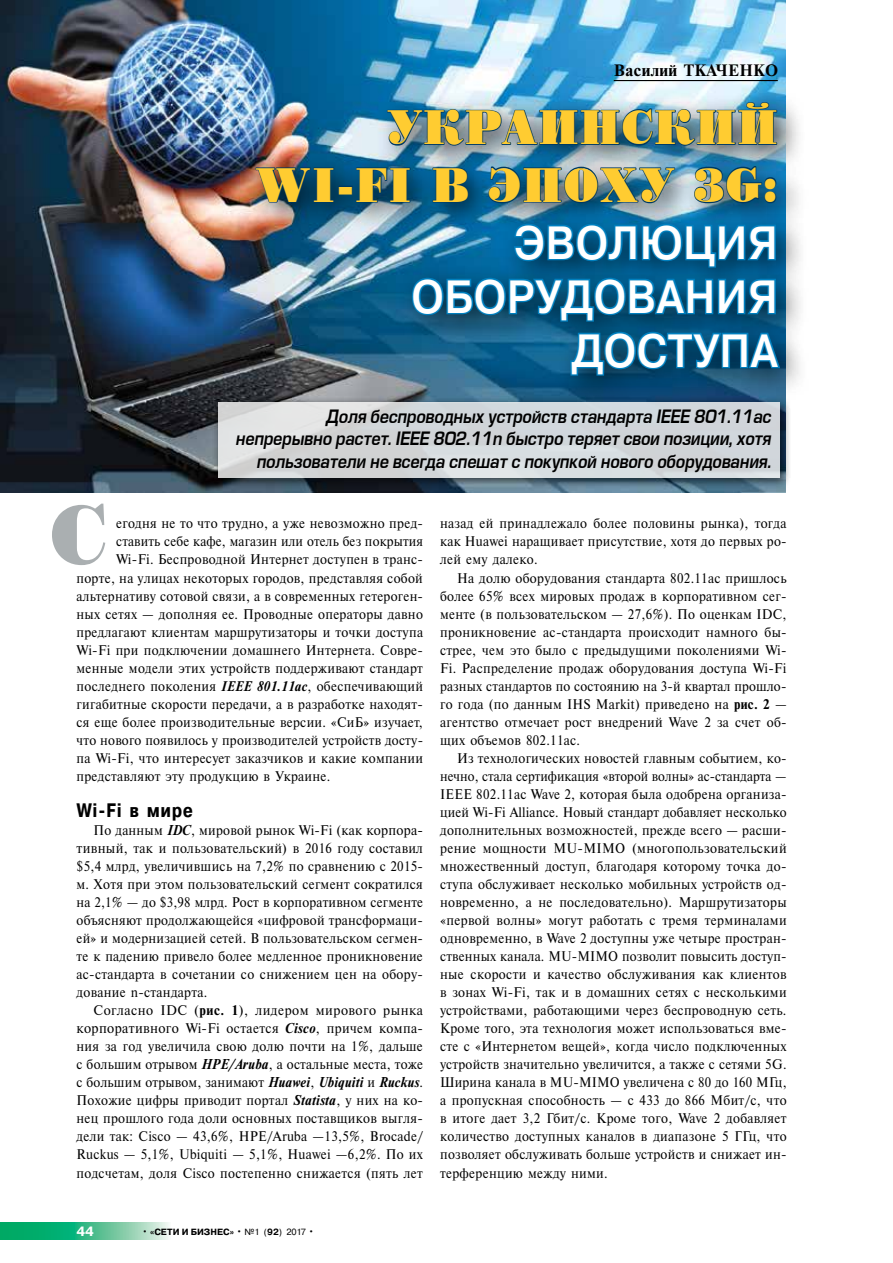
<style>
.page{position:relative;width:893px;height:1263px;background:#fff}
.page>*{position:absolute;margin:0;border:0;box-sizing:border-box;transform-origin:0 0}
.t1{font:82.5px "Standard Poster Cyrillic";color:#aaafb1;scale:.95 1}
.t2{font:48px/57.6px "Standard Poster Cyrillic";letter-spacing:.01em;color:#ffcc31;text-align:right;scale:.9 1}
.t3{font:500 46.5px/54px "Pragmatica";letter-spacing:.01em;color:#fff;text-align:right;scale:.9 1}
.t4{font:700 19.5px "Pragmatica Cond";letter-spacing:.025em;color:#000}
.t5{font:italic 18px/22.5px "Europe Demi";letter-spacing:-.015em;color:#000;text-align:right;scale:.9 1}
.t6{font:700 16.5px "Newton C";letter-spacing:.025em;color:#000}
.t7{font:13.95px/18px "Newton C";letter-spacing:.025em;color:#000;text-align:justify;scale:.93 1}
.t8{font:13.95px/18px "Newton C";letter-spacing:.025em;color:#000;text-align:justify;scale:.95 1}
.t9{font:13.95px "Newton C";letter-spacing:.025em;color:#000;scale:.92 1}
.t10{font:700 13.5px "Pragmatica";color:#fff}
.t11{font:700 9px "Pragmatica";color:#000}
.s1{font-weight:700;font-style:italic}
.s2{font-weight:700;font-style:italic;font-size:14.25px}
.s3{font-size:14.25px}
.s4{font-weight:700}
.s5{font-weight:400;font-size:10.5px}
.s6{font-weight:400}
</style>
<div class="page">
<svg style="left:0;top:1222px;width:169px;height:17px;background:#49c090"></svg>
<img style="left:0;top:0;width:786px;height:492px">
<div style="left:243px;top:88px;width:567px;height:319px;background:#000;opacity:.75"></div>
<img style="left:386px;top:101px;width:392px;height:46px">
<svg style="left:255px;top:167px;width:80px;height:36px;background:#294456"></svg>
<div style="left:338px;top:186px;width:15px;height:8px;border:2px solid #003961"></div>
<svg style="left:355px;top:167px;width:56px;height:36px;background:#0c4a6f"></svg>
<svg style="left:432px;top:167px;width:37px;height:36px"></svg>
<img style="left:487px;top:166px;width:189px;height:38px">
<svg style="left:693px;top:165px;width:84px;height:39px;background:#326e90"></svg>
<svg style="left:512px;top:222px;width:265px;height:47px;background:#006397"></svg>
<svg style="left:410px;top:276px;width:367px;height:47px;background:#035e8d"></svg>
<svg style="left:569px;top:330px;width:213px;height:47px;background:#065a87"></svg>
<div style="left:212px;top:396px;width:579px;height:93px;background:#000;opacity:.8"></div>
<div style="left:218px;top:402px;width:561px;height:75px;background:linear-gradient(to right,#dadbdb,#cfd6db)"></div>
<hr style="left:614px;top:80px;width:164px;height:1px;background:#000">
<p class="t6" style="left:614px;top:61px;width:166px">Василий ТКАЧЕНКО</p>
<h2 class="t2" style="left:255px;top:101px;width:582px">Украинский<br>Wi-Fi в эпоху 3G:</h2>
<h3 class="t3" style="left:411px;top:215px;width:409px">эволюция оборудования доступа</h3>
<p class="t5" style="left:235px;top:405px;width:597px">Доля беспроводных устройств стандарта IEEE 801.11ac непрерывно растет. IEEE 802.11n быстро теряет свои позиции, хотя пользователи не всегда спешат с покупкой нового оборудования.</p>
<h1 class="t1" style="left:49px;top:493px;width:63px">С</h1>
<p class="t7" style="left:116px;top:515px;width:332px">егодня не то что трудно, а уже невозможно пред-</p>
<p class="t9" style="left:116px;top:534px;width:335px">ставить себе кафе, магазин или отель без покрытия</p>
<p class="t7" style="left:116px;top:551px;width:332px">Wi-Fi. Беспроводной Интернет доступен в транс-</p>
<p class="t7" style="left:77px;top:569px;width:374px">порте, на улицах некоторых городов, представляя собой</p>
<p class="t7" style="left:77px;top:587px;width:374px">альтернативу сотовой связи, а в современных гетероген-</p>
<p class="t7" style="left:77px;top:605px;width:374px">ных сетях — дополняя ее. Проводные операторы давно</p>
<p class="t7" style="left:77px;top:623px;width:374px">предлагают клиентам маршрутизаторы и точки доступа</p>
<p class="t7" style="left:77px;top:641px;width:374px">Wi-Fi при подключении домашнего Интернета. Совре-</p>
<p class="t7" style="left:77px;top:659px;width:374px">менные модели этих устройств поддерживают стандарт</p>
<p class="t7" style="left:77px;top:677px;width:374px">последнего поколения <span class="s1">IEEE 801.11ac</span>, обеспечивающий</p>
<p class="t7" style="left:77px;top:695px;width:374px">гигабитные скорости передачи, а в разработке находят-</p>
<p class="t7" style="left:77px;top:713px;width:374px">ся еще более производительные версии. «СиБ» изучает,</p>
<p class="t9" style="left:77px;top:732px;width:378px">что нового появилось у производителей устройств досту-</p>
<p class="t7" style="left:77px;top:749px;width:374px">па Wi-Fi, что интересует заказчиков и какие компании</p>
<p class="t7" style="left:77px;top:767px;width:274px">представляют эту продукцию в Украине.</p>
<h3 class="t4" style="left:77px;top:798px;width:118px">Wi-Fi в мире</h3>
<p class="t7" style="left:77px;top:821px;width:374px;text-indent:17px">По данным <span class="s2">IDC</span>, мировой рынок Wi-Fi (как <span class="s3">корпора&shy;тивный</span>, так и пользовательский) в 2016 году составил $5,4 млрд, увеличившись на 7,2% по сравнению с 2015- м. Хотя при этом пользовательский сегмент сократился на 2,1% — до $3,98 млрд. Рост в корпоративном сегменте объясняют продолжающейся «цифровой трансформаци&shy;ей» и модернизацией сетей. В пользовательском сегмен&shy;те к падению привело более медленное проникновение ac-стандарта в сочетании со снижением цен на обору&shy;дование n-стандарта.</p>
<p class="t8" style="left:77px;top:1001px;width:366px;text-indent:17px">Согласно IDC (<span class="s4">рис. 1</span>), лидером мирового рынка <span class="s3">корпоративного</span> Wi-Fi остается <span class="s2">Cisco</span>, причем компа&shy;ния за год увеличила свою долю почти на 1%, дальше с большим отрывом <span class="s2">HPE/Aruba</span>, а остальные места, тоже с большим отрывом, занимают <span class="s2">Huawei</span>, <span class="s2">Ubiquiti</span> и <span class="s2">Ruckus</span>.<br>Похожие цифры приводит портал <span class="s2">Statista</span>, у них на ко&shy;нец прошлого года доли основных поставщиков выгля&shy;дели так: Cisco — 43,6%, HPE/Aruba —13,5%, Brocade/ Ruckus — 5,1%, Ubiquiti — 5,1%, Huawei —6,2%. По их подсчетам, доля Cisco постепенно снижается (пять лет</p>
<p class="t7" style="left:440px;top:515px;width:374px">назад ей принадлежало более половины рынка), тогда как Huawei наращивает присутствие, хотя до первых ро&shy;лей ему далеко.</p>
<p class="t7" style="left:440px;top:569px;width:374px;text-indent:17px">На долю оборудования стандарта 802.11ac пришлось более 65% всех мировых продаж в корпоративном сег&shy;менте (в пользовательском — 27,6%). По оценкам IDC, проникновение ac-стандарта происходит намного бы&shy;стрее, чем это было с предыдущими поколениями Wi-Fi. Распределение продаж оборудования доступа Wi-Fi разных стандартов по состоянию на 3-й квартал прошло&shy;го года (по данным IHS Markit) приведено на <span class="s4">рис. 2</span> — агентство отмечает рост внедрений Wave 2 за счет об&shy;щих объемов 802.11ac.</p>
<p class="t7" style="left:440px;top:749px;width:374px;text-indent:17px">Из технологических новостей главным событием, ко&shy;нечно, стала сертификация «второй волны» ac-стандарта — IEEE 802.11ac Wave 2, которая была одобрена организа&shy;цией Wi-Fi Alliance. Новый стандарт добавляет несколько дополнительных возможностей, прежде всего — расши&shy;рение мощности MU-MIMO (многопользовательский множественный доступ, благодаря которому точка до&shy;ступа обслуживает несколько мобильных устройств од&shy;новременно, а не последовательно). Маршрутизаторы «первой волны» могут работать с тремя терминалами одновременно, в Wave 2 доступны уже четыре простран&shy;ственных канала. MU-MIMO позволит повысить доступ&shy;ные скорости и качество обслуживания как клиентов в зонах Wi-Fi, так и в домашних сетях с несколькими устройствами, работающими через беспроводную сеть.<br>Кроме того, эта технология может использоваться вме&shy;сте с «Интернетом вещей», когда число подключенных устройств значительно увеличится, а также с сетями 5G.<br>Ширина канала в MU-MIMO увеличена с 80 до 160 МГц, а пропускная способность — с 433 до 866 Мбит/с, что в итоге дает 3,2 Гбит/с. Кроме того, Wave 2 добавляет количество доступных каналов в диапазоне 5 ГГц, что позволяет обслуживать больше устройств и снижает ин&shy;терференцию между ними.</p>
<p class="t10" style="left:77px;top:1222px;width:19px">44</p>
<p class="t11" style="left:142px;top:1226px;width:174px"><span class="s5">•</span> «СЕТИ И БИЗНЕС» <span class="s5">•</span> <span class="s6">№1 (</span>92<span class="s6">) 2017</span> <span class="s5">•</span></p>
</div>
